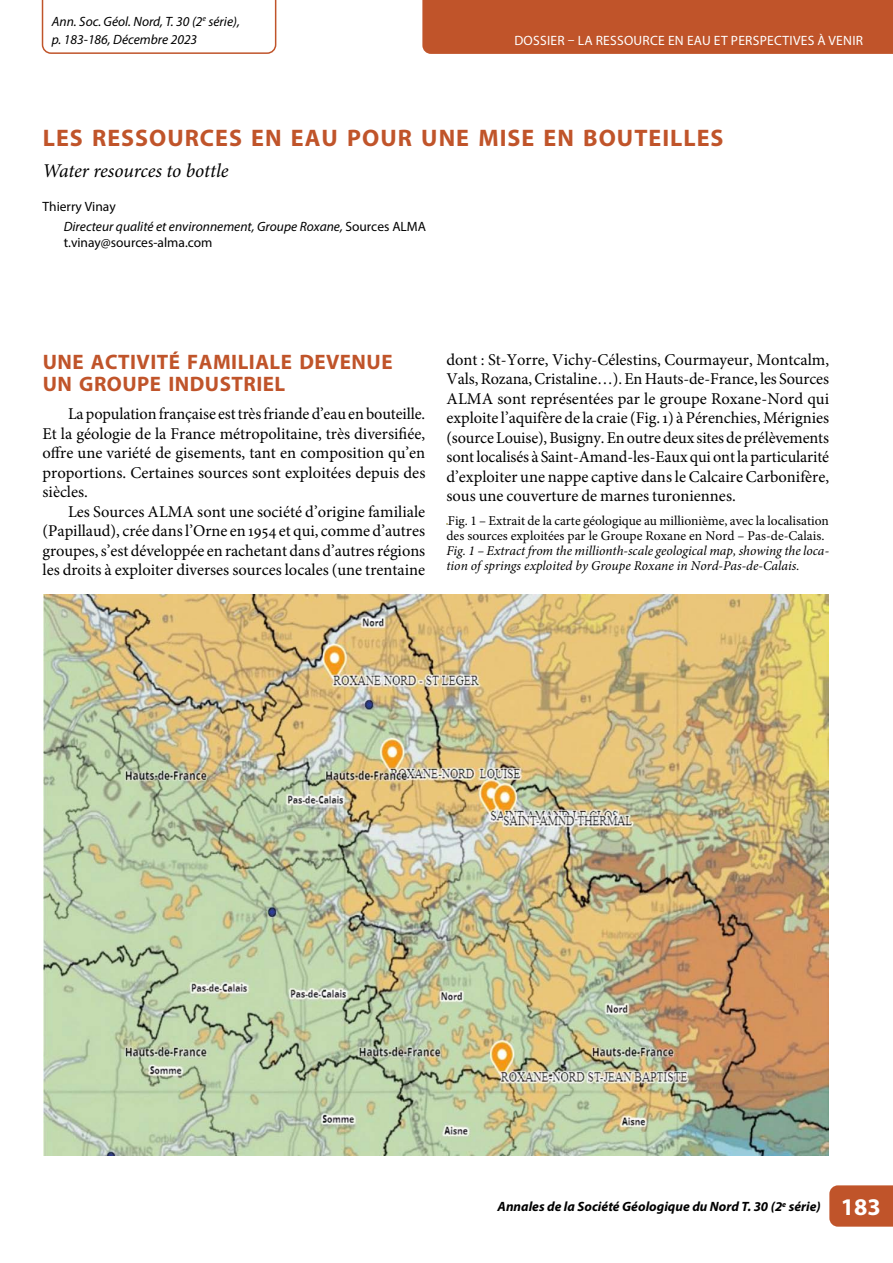
<style>
.page{position:relative;width:893px;height:1263px;background:#fff}
.page>*{position:absolute;margin:0;border:0;box-sizing:border-box;transform-origin:0 0}
.T_3_Article{font:700 24px "Myriad Pro";letter-spacing:.04em;color:#c0542a}
.t1{font:700 24px "Myriad Pro";color:#fff}
.T_3_Article-2{font:700 21px/22.5px "Myriad Pro";letter-spacing:.02em;color:#c0542a}
.T_0_Article_UK{font:italic 19.5px "Minion Pro";letter-spacing:-.01em;color:#000}
.txt_Normal{font:16.5px/19.5px "Minion Pro";color:#000;text-align:justify}
.titre_figure{font:13.5px/15px "Minion Pro";color:#000}
.titre_figure-2{font:italic 13.5px/15px "Minion Pro";color:#000}
.auteur_Institution{font:italic 13.5px/18px "Myriad Pro";color:#000}
.t2{font:italic 700 13.5px "Myriad Pro";color:#000}
.t3{font:13.5px "Myriad Pro";letter-spacing:.02em;color:#fff}
.auteur_Courriel{font:13.5px "Myriad Pro";color:#000}
.txt_auteur{font:13.5px "Myriad Pro";color:#000}
.s1{font-style:normal}
</style>
<div class="page">
<svg style="left:829px;top:1185px;width:64px;height:42px;background:#c25a31"></svg>
<svg style="left:42px;top:0;width:234px;height:54px"></svg>
<div style="left:422px;top:0;width:471px;height:54px;background:#c0542a"></div>
<img style="left:44px;top:594px;width:784px;height:561px">
<p class="auteur_Institution" style="left:52px;top:12px;width:190px">Ann. Soc. Géol. Nord, T. 30 (2<sup>e</sup> série), p. 183-186, Décembre 2023</p>
<p class="t3" style="left:514px;top:32px;width:350px">DOSSIER – LA RESSOURCE EN EAU ET PERSPECTIVES À VENIR</p>
<p class="T_3_Article" style="left:43px;top:122px;width:682px">LES RESSOURCES EN EAU POUR UNE MISE EN BOUTEILLES</p>
<p class="T_0_Article_UK" style="left:43px;top:158px;width:188px">Water resources to bottle</p>
<p class="txt_auteur" style="left:43px;top:198px;width:75px">Thierry Vinay</p>
<p class="auteur_Institution" style="left:64px;top:217px;width:364px">Directeur qualité et environnement, Groupe Roxane, <span class="s1">Sources ALMA</span></p>
<p class="auteur_Courriel" style="left:64px;top:234px;width:150px">t.vinay@sources-alma.com</p>
<p class="T_3_Article-2" style="left:43px;top:350px;width:351px">UNE ACTIVITÉ FAMILIALE DEVENUE<br>UN GROUPE INDUSTRIEL</p>
<p class="txt_Normal" style="left:43px;top:404px;width:384px;text-indent:26px">La population française est très friande d’eau en bouteille.<br>Et la géologie de la France métropolitaine, très diversifiée, offre une variété de gisements, tant en composition qu’en proportions. Certaines sources sont exploitées depuis des siècles.</p>
<p class="txt_Normal" style="left:43px;top:502px;width:384px;text-indent:26px">Les Sources ALMA sont une société d’origine familiale (Papillaud), crée dans l’Orne en 1954 et qui, comme d’autres groupes, s’est développée en rachetant dans d’autres régions les droits à exploiter diverses sources locales (une trentaine</p>
<p class="txt_Normal" style="left:446px;top:350px;width:384px">dont : St-Yorre, Vichy-Célestins, Courmayeur, Montcalm, Vals, Rozana, Cristaline…). En Hauts-de-France, les Sources ALMA sont représentées par le groupe Roxane-Nord qui exploite l’aquifère de la craie (Fig. 1) à Pérenchies, Mérignies (source Louise), Busigny. En outre deux sites de prélèvements sont localisés à Saint-Amand-les-Eaux qui ont la particularité d’exploiter une nappe captive dans le Calcaire Carbonifère, sous une couverture de marnes turoniennes.</p>
<p class="titre_figure" style="left:446px;top:513px;width:384px">Fig. 1 – Extrait de la carte géologique au millionième, avec la localisation des sources exploitées par le Groupe Roxane en Nord – Pas-de-Calais.</p>
<p class="titre_figure-2" style="left:446px;top:543px;width:384px">Fig. 1 – Extract from the millionth-scale geological map, showing the loca&shy;tion of springs exploited by Groupe Roxane in Nord-Pas-de-Calais.</p>
<p class="t2" style="left:498px;top:1198px;width:325px">Annales de la Société Géologique du Nord T. 30 (2<sup>e</sup> série)</p>
<p class="t1" style="left:841px;top:1191px;width:41px">183</p>
</div>
